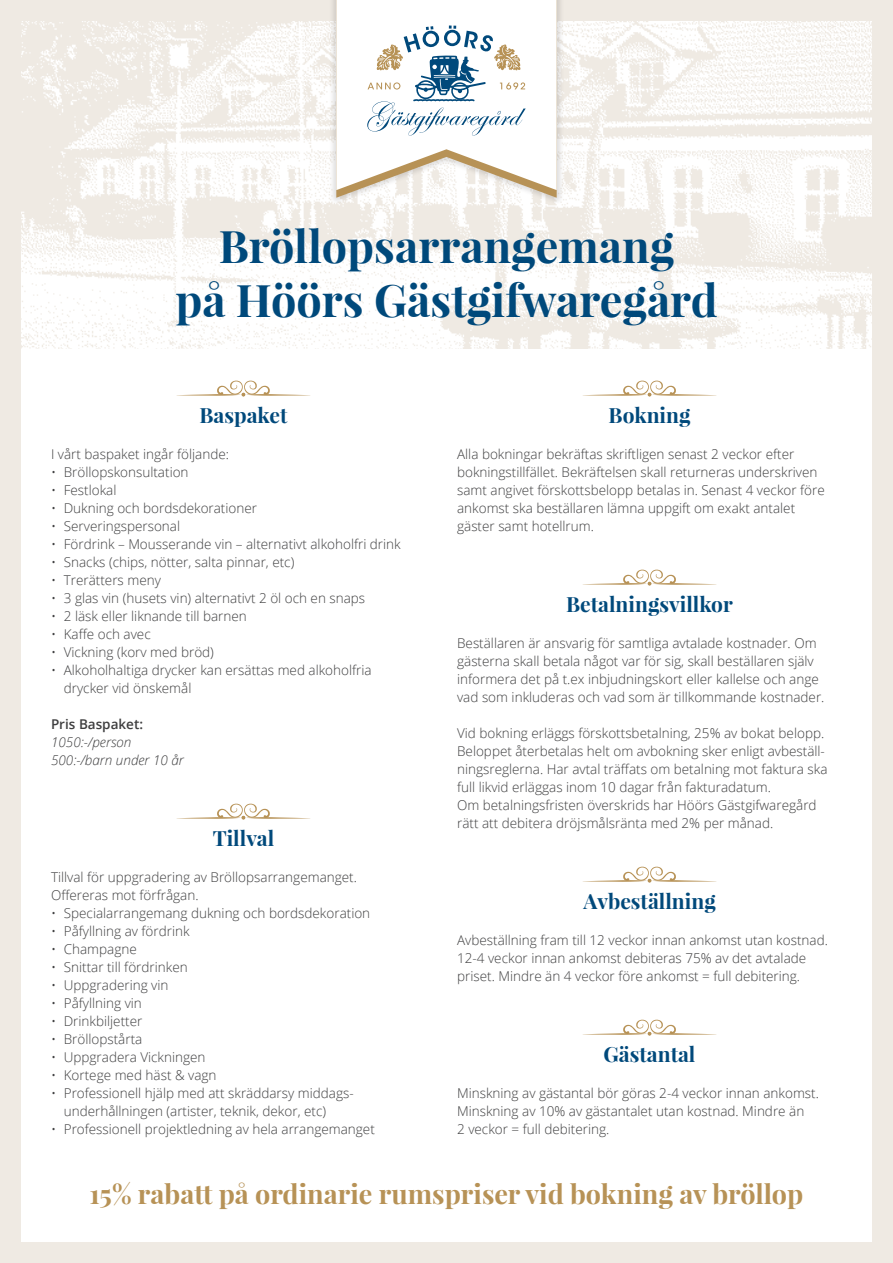
<style>
.page{position:relative;width:893px;height:1263px;background:#efeae3}
.page>*{position:absolute;margin:0;border:0;box-sizing:border-box;transform-origin:0 0}
.t1{font:700 45px "Playfair Display";color:#00497b}
.t2{font:700 27px "Playfair Display";color:#b79256}
.t3{font:700 21px "Playfair Display";color:#00497b}
.t4{font:300 13.5px/18px "Open Sans";color:#3e3e3f}
.t5{font:italic 300 13.5px "Open Sans";color:#3e3e3f}
.t6{font:600 13.5px "Open Sans";color:#3e3e3f}
</style>
<div class="page">
<div style="left:21px;top:21px;width:851px;height:1221px;background:#fff"></div>
<img style="left:21px;top:21px;width:851px;height:328px">
<svg style="left:177px;top:380px;width:133px;height:16px"></svg>
<svg style="left:177px;top:803px;width:133px;height:16px"></svg>
<div style="left:329px;top:0;width:236px;height:205px;background:#231f20;opacity:.15"></div>
<svg style="left:336px;top:0;width:221px;height:198px"></svg>
<svg style="left:583px;top:380px;width:133px;height:16px"></svg>
<svg style="left:583px;top:569px;width:133px;height:16px"></svg>
<svg style="left:583px;top:866px;width:133px;height:16px"></svg>
<svg style="left:583px;top:1019px;width:133px;height:16px"></svg>
<p class="t1" style="left:219px;top:218px;width:457px">Bröllopsarrangemang</p>
<p class="t1" style="left:175px;top:272px;width:544px">på Höörs Gästgifwaregård</p>
<p class="t3" style="left:199px;top:402px;width:89px">Baspaket</p>
<p class="t4" style="left:51px;top:445px;width:180px">I vårt baspaket ingår följande:</p>
<p class="t4" style="left:51px;top:463px;width:139px">• Bröllopskonsultation</p>
<p class="t4" style="left:51px;top:481px;width:67px">• Festlokal</p>
<p class="t4" style="left:51px;top:499px;width:208px">• Dukning och bordsdekorationer</p>
<p class="t4" style="left:51px;top:517px;width:131px">• Serveringspersonal</p>
<p class="t4" style="left:51px;top:535px;width:351px">• Fördrink – Mousserande vin – alternativt alkoholfri drink</p>
<p class="t4" style="left:51px;top:553px;width:245px">• Snacks (chips, nötter, salta pinnar, etc)</p>
<p class="t4" style="left:51px;top:571px;width:111px">• Trerätters meny</p>
<p class="t4" style="left:51px;top:589px;width:316px">• 3 glas vin (husets vin) alternativt 2 öl och en snaps</p>
<p class="t4" style="left:51px;top:607px;width:197px">• 2 läsk eller liknande till barnen</p>
<p class="t4" style="left:51px;top:625px;width:101px">• Kaffe och avec</p>
<p class="t4" style="left:51px;top:643px;width:164px">• Vickning (korv med bröd)</p>
<p class="t4" style="left:64px;top:661px;width:309px;text-indent:-13px">• Alkoholhaltiga drycker kan ersättas med alkoholfria drycker vid önskemål</p>
<p class="t6" style="left:51px;top:715px;width:94px">Pris Baspaket:</p>
<p class="t5" style="left:51px;top:733px;width:82px">1050:-/person</p>
<p class="t5" style="left:51px;top:751px;width:134px">500:-/barn under 10 år</p>
<p class="t3" style="left:213px;top:825px;width:63px">Tillval</p>
<p class="t4" style="left:51px;top:868px;width:307px">Tillval för uppgradering av Bröllopsarrangemanget.</p>
<p class="t4" style="left:51px;top:886px;width:149px">Offereras mot förfrågan.</p>
<p class="t4" style="left:51px;top:904px;width:321px">• Specialarrangemang dukning och bordsdekoration</p>
<p class="t4" style="left:51px;top:922px;width:140px">• Påfyllning av fördrink</p>
<p class="t4" style="left:51px;top:940px;width:87px">• Champagne</p>
<p class="t4" style="left:51px;top:958px;width:138px">• Snittar till fördrinken</p>
<p class="t4" style="left:51px;top:976px;width:119px">• Uppgradering vin</p>
<p class="t4" style="left:51px;top:994px;width:92px">• Påfyllning vin</p>
<p class="t4" style="left:51px;top:1012px;width:93px">• Drinkbiljetter</p>
<p class="t4" style="left:51px;top:1030px;width:93px">• Bröllopstårta</p>
<p class="t4" style="left:51px;top:1048px;width:156px">• Uppgradera Vickningen</p>
<p class="t4" style="left:51px;top:1066px;width:167px">• Kortege med häst &amp; vagn</p>
<p class="t4" style="left:64px;top:1084px;width:291px;text-indent:-13px">• Professionell hjälp med att skräddarsy middags&shy;underhållningen (artister, teknik, dekor, etc)</p>
<p class="t4" style="left:51px;top:1120px;width:325px">• Professionell projektledning av hela arrangemanget</p>
<p class="t3" style="left:609px;top:402px;width:83px">Bokning</p>
<p class="t4" style="left:457px;top:445px;width:369px">Alla bokningar bekräftas skriftligen senast 2 veckor efter bokningstillfället. Bekräftelsen skall returneras underskriven samt angivet förskottsbelopp betalas in. Senast 4 veckor före ankomst ska beställaren lämna uppgift om exakt antalet gäster samt hotellrum.</p>
<p class="t3" style="left:566px;top:591px;width:168px">Betalningsvillkor</p>
<p class="t4" style="left:457px;top:634px;width:361px">Beställaren är ansvarig för samtliga avtalade kostnader. Om gästerna skall betala något var för sig, skall beställaren själv</p>
<p class="t4" style="left:457px;top:670px;width:369px">informera det på t.ex inbjudningskort eller kallelse och ange vad som inkluderas och vad som är tillkommande kostnader.</p>
<p class="t4" style="left:457px;top:724px;width:372px">Vid bokning erläggs förskottsbetalning, 25% av bokat belopp.<br>Beloppet återbetalas helt om avbokning sker enligt avbeställ&shy;ningsreglerna. Har avtal träffats om betalning mot faktura ska full likvid erläggas inom 10 dagar från fakturadatum.</p>
<p class="t4" style="left:457px;top:796px;width:361px">Om betalningsfristen överskrids har Höörs Gästgifwaregård</p>
<p class="t4" style="left:457px;top:814px;width:318px">rätt att debitera dröjsmålsränta med 2% per månad.</p>
<p class="t3" style="left:583px;top:888px;width:134px">Avbeställning</p>
<p class="t4" style="left:457px;top:931px;width:372px">Avbeställning fram till 12 veckor innan ankomst utan kostnad.</p>
<p class="t4" style="left:457px;top:949px;width:351px">12-4 veckor innan ankomst debiteras 75% av det avtalade</p>
<p class="t4" style="left:457px;top:967px;width:345px">priset. Mindre än 4 veckor före ankomst = full debitering.</p>
<p class="t3" style="left:604px;top:1041px;width:93px">Gästantal</p>
<p class="t4" style="left:457px;top:1084px;width:363px">Minskning av gästantal bör göras 2-4 veckor innan ankomst.<br>Minskning av 10% av gästantalet utan kostnad. Mindre än</p>
<p class="t4" style="left:457px;top:1120px;width:154px">2 veckor = full debitering.</p>
<p class="t2" style="left:90px;top:1177px;width:715px">15% rabatt på ordinarie rumspriser vid bokning av bröllop</p>
</div>
